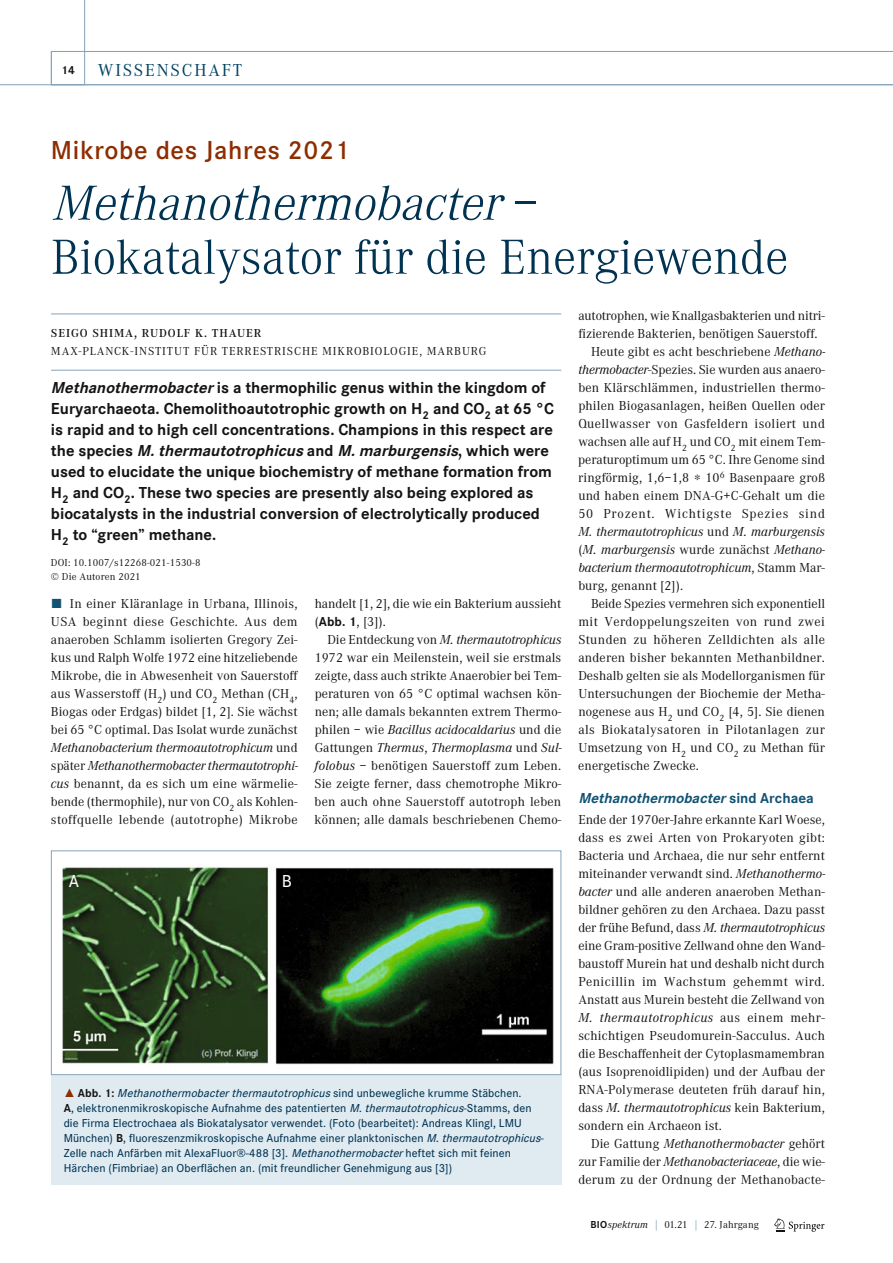
<style>
.page{position:relative;width:893px;height:1263px;background:#fff}
.page>*{position:absolute;margin:0;border:0;box-sizing:border-box;transform-origin:0 0}
.t1{font:300 51px/54px "Corporate A";color:#003252}
.t2{font:600 27px "Corporate S";letter-spacing:.02em;color:#8d2d00}
.t3{font:18px "Corporate A";letter-spacing:.1em;color:#004264}
.t4{font:500 18px "Corporate S";color:#fff}
.t5{font:700 16.5px/21px "Corporate S";color:#131413}
.t6{font:italic 700 15px "Corporate S";color:#115273}
.t7{font:13.5px/18px "Corporate A";letter-spacing:.01em;color:#131413;text-align:justify}
.t8{font:13.5px "Corporate A";letter-spacing:.03em;color:#131413}
.t9{font:italic 13.5px "Corporate A";letter-spacing:.005em;color:#131413}
.t10{font:13.5px "Corporate A";letter-spacing:-.01em;color:#131413}
.t11{font:13.5px "Corporate A";letter-spacing:.06em;color:#131413}
.t12{font:500 12px/15px "Corporate S";letter-spacing:.005em;color:#003252}
.t13{font:12px "Corporate A";letter-spacing:.075em;color:#131413}
.t14{font:600 12px "Corporate A";letter-spacing:.075em;color:#131413}
.t15{font:700 12px "Corporate S";color:#131413}
.t16{font:10.5px/13.5px "Corporate A";letter-spacing:.015em;color:#131413}
.s1{font-style:italic}
.s2{font-family:"The Sans Expert";color:#115273}
.s3{font-family:"Corporate S";font-weight:700}
.s4{font-family:"The Sans Expert";font-weight:400;color:#8d2d00}
.s5{font-weight:700;color:#131413}
.s6{font-style:normal}
.s7{color:#658ba6}
</style>
<div class="page">
<svg style="left:774px;top:1218px;width:50px;height:14px"></svg>
<hr style="left:51px;top:314px;width:510px;height:1px;background:#84a2ba">
<hr style="left:51px;top:370px;width:510px;height:1px;background:#84a2ba">
<div style="left:51px;top:1075px;width:510px;height:109px;background:#dfebf1"></div>
<img style="left:62px;top:867px;width:492px;height:198px">
<div style="left:51px;top:850px;width:510px;height:225px;border:1px solid #84a2ba"></div>
<svg style="left:0;top:0;width:85px;height:85px"></svg>
<div style="left:51px;top:51px;width:842px;height:34px;border:1px solid #84a2ba"></div>
<p class="t15" style="left:61px;top:66px;width:15px">14</p>
<h3 class="t3" style="left:98px;top:63px;width:146px">WISSENSCHAFT</h3>
<h2 class="t2" style="left:51px;top:141px;width:300px">Mikrobe des Jahres 2021</h2>
<h1 class="t1" style="left:51px;top:181px;width:739px"><span class="s1">Methanothermobacter</span>–<br>Biokatalysator für die Energiewende</h1>
<p class="t14" style="left:51px;top:329px;width:212px">SEIGO SHIMA, RUDOLF K. THAUER</p>
<p class="t13" style="left:51px;top:347px;width:437px">MAX-PLANCK-INSTITUT FÜR TERRESTRISCHE MIKROBIOLOGIE, MARBURG</p>
<p class="t5" style="left:51px;top:378px;width:505px"><span class="s1">Methanothermobacter</span>is a thermophilic genus within the kingdom of Euryarchaeota. Chemolithoautotrophic growth on H<sub>2</sub> and CO<sub>2</sub> at 65 °C is rapid and to high cell concentrations. Champions in this respect are t h e s p e c i e s <span class="s1">M.thermautotrophicus</span> a n d <span class="s1">M.marburgensis</span>, w h i c h w e r e used to elucidate the unique biochemistry of methane formation from H<sub>2</sub> and CO<sub>2</sub>. These two species are presently also being explored as biocatalysts in the industrial conversion of electrolytically produced H<sub>2</sub> to “green” methane.</p>
<p class="t16" style="left:51px;top:557px;width:151px">DOI: 10.1007/s12268-021-1530-8 © Die Autoren 2021</p>
<p class="t7" style="left:51px;top:596px;width:248px"><span class="s2">ó</span> In einer Kläranlage in Urbana, Illinois, USA beginnt diese Geschichte. Aus dem anaeroben Schlamm isolierten Gregory Zei&shy;kus und Ralph Wolfe 1972 eine hitzeliebende Mikrobe, die in Abwesenheit von Sauerstoff aus Wasserstoff (H<sub>2</sub>) und CO<sub>2</sub> Methan (CH<sub>4</sub>, Biogas oder Erdgas) bildet [1, 2]. Sie wächst bei 65 °C optimal. Das Isolat wurde zunächst <span class="s1">Methanobacterium thermoautotrophicum</span> und später <span class="s1">Methanothermobacter thermautotrophi&shy;cus</span> benannt, da es sich um eine wärmelie&shy;bende (thermophile), nur von CO<sub>2</sub> als Kohlen&shy;stoffquelle lebende (autotrophe) Mikrobe</p>
<p class="t7" style="left:315px;top:596px;width:248px">handelt [1, 2], die wie ein Bakterium aussieht (<span class="s3">Abb. 1</span>, [3]).</p>
<p class="t7" style="left:315px;top:632px;width:248px;text-indent:13px">Die Entdeckung von <span class="s1">M. thermautotrophicus </span>1972 war ein Meilenstein, weil sie erstmals zeigte, dass auch strikte Anaerobier bei Tem&shy;peraturen von 65 °C optimal wachsen kön&shy;nen; alle damals bekannten extrem Thermo&shy;philen – wie <span class="s1">Bacillus acidocaldarius</span> und die Gattungen <span class="s1">Thermus</span>, <span class="s1">Thermoplasma</span> und <span class="s1">Sul&shy;folobus</span> – benötigen Sauerstoff zum Leben.<br>Sie zeigte ferner, dass chemotrophe Mikro&shy;ben auch ohne Sauerstoff autotroph leben können; alle damals beschriebenen Chemo-</p>
<h3 class="t4" style="left:69px;top:875px;width:12px">A</h3>
<h3 class="t4" style="left:282px;top:875px;width:12px">B</h3>
<p class="t12" style="left:64px;top:1086px;width:481px"><span class="s4">˚</span> <span class="s5">A b b . 1 :</span> <span class="s1">Methanothermobacterthermautotrophicus</span> s i n d u n b e w e g l i c h e k r u m m e S t ä b c h e n .<br><span class="s5">A</span>, elektronenmikroskopische Aufnahme des patentierten <span class="s1">M.thermautotrophicus</span>-Stamms, den die Firma Electrochaea als Biokatalysator verwendet. (Foto (bearbeitet): Andreas Klingl, LMU München) <span class="s5">B</span>, fluoreszenzmikroskopische Aufnahme einer planktonischen <span class="s1">M.thermautotrophicus</span>-Zelle nach Anfärben mit AlexaFluor®-488 [3]. <span class="s1">Methanothermobacter</span>heftet sich mit feinen Härchen (Fimbriae) an Oberflächen an. (mit freundlicher Genehmigung aus [3])</p>
<p class="t10" style="left:578px;top:311px;width:248px">autotrophen, wie Knallgasbakterien und nitri-</p>
<p class="t7" style="left:578px;top:326px;width:241px">fizierende Bakterien, benötigen Sauerstoff.</p>
<p class="t7" style="left:591px;top:344px;width:236px">Heute gibt es acht beschriebene <span class="s1">Methano-</span></p>
<p class="t7" style="left:578px;top:362px;width:248px"><span class="s1">thermobacter</span>-Spezies. Sie wurden aus anaero-</p>
<p class="t7" style="left:578px;top:380px;width:248px">ben Klärschlämmen, industriellen thermo-</p>
<p class="t7" style="left:578px;top:398px;width:248px">philen Biogasanlagen, heißen Quellen oder</p>
<p class="t8" style="left:578px;top:419px;width:248px">Quellwasser von Gasfeldern isoliert und</p>
<p class="t7" style="left:578px;top:434px;width:248px">wachsen alle auf H<sub>2</sub> und CO<sub>2</sub> mit einem Tem-</p>
<p class="t7" style="left:578px;top:452px;width:248px">peraturoptimum um 65 °C. Ihre Genome sind</p>
<p class="t7" style="left:578px;top:470px;width:248px">ringförmig, 1,6–1,8 ∗ 10<sup>6</sup> Basenpaare groß</p>
<p class="t7" style="left:578px;top:488px;width:248px">und haben einem DNA-G+C-Gehalt um die</p>
<p class="t11" style="left:578px;top:509px;width:248px">50 Prozent. Wichtigste Spezies sind</p>
<p class="t9" style="left:578px;top:527px;width:248px">M. therma uto trophicus <span class="s6">und</span> M. marburgensis</p>
<p class="t9" style="left:578px;top:545px;width:248px"><span class="s6">(</span>M. marburgensis <span class="s6">wurde zunächst</span> Methano-</p>
<p class="t9" style="left:578px;top:563px;width:248px">bacterium thermoautotrophicum<span class="s6">, Stamm Mar-</span></p>
<p class="t7" style="left:578px;top:578px;width:106px">burg, genannt [2]).</p>
<p class="t7" style="left:591px;top:596px;width:235px">Beide Spezies vermehren sich exponentiell</p>
<p class="t8" style="left:578px;top:617px;width:248px">mit Verdoppelungszeiten von rund zwei</p>
<p class="t8" style="left:578px;top:635px;width:248px">Stunden zu höheren Zelldichten als alle</p>
<p class="t7" style="left:578px;top:650px;width:248px">anderen bisher bekannten Methanbildner.</p>
<p class="t7" style="left:578px;top:668px;width:248px">Deshalb gelten sie als Modellorganismen für</p>
<p class="t7" style="left:578px;top:686px;width:248px">Untersuchungen der Biochemie der Metha-</p>
<p class="t7" style="left:578px;top:704px;width:248px">nogenese aus H<sub>2</sub> und CO<sub>2</sub> [4, 5]. Sie dienen</p>
<p class="t8" style="left:578px;top:725px;width:248px">als Biokatalysatoren in Pilotanlagen zur</p>
<p class="t7" style="left:578px;top:740px;width:248px">Umsetzung von H<sub>2</sub> und CO<sub>2</sub> zu Methan für</p>
<p class="t7" style="left:578px;top:758px;width:122px">energetische Zwecke.</p>
<p class="t6" style="left:578px;top:793px;width:237px">Methanothermobacter<span class="s6">s i n d A r c h a e a</span></p>
<p class="t7" style="left:578px;top:812px;width:248px">Ende der 1970er-Jahre erkannte Karl Woese, dass es zwei Arten von Prokaryoten gibt:<br>Bacte ria und Archaea, die nur sehr entfernt miteinander verwandt sind. <span class="s1">Methanothermo&shy;bacter</span> und alle anderen anaeroben Methan&shy;bildner gehören zu den Archaea. Dazu passt der frühe Befund, dass <span class="s1">M. thermautotrophicus </span>eine Gram-positive Zellwand ohne den Wand&shy;baustoff Murein hat und deshalb nicht durch Penicillin im Wachstum gehemmt wird.<br>Anstatt aus Murein besteht die Zellwand von <span class="s1">M. thermautotrophicus</span> aus einem mehr&shy;schichtigen Pseudomurein-Sacculus. Auch die Beschaffenheit der Cytoplasmamembran (aus Isoprenoidlipiden) und der Aufbau der RNA-Polymerase deuteten früh darauf hin, dass <span class="s1">M. thermautotrophicus</span> kein Bakterium, sondern ein Archaeon ist.</p>
<p class="t7" style="left:578px;top:1136px;width:248px;text-indent:13px">Die Gattung <span class="s1">Methanothermobacter</span> gehört zur Familie der <span class="s1">Methanobacteriaceae</span>, die wie&shy;derum zu der Ordnung der Methanobacte-</p>
<p class="t16" style="left:591px;top:1219px;width:170px"><span class="s3">BIO</span><span class="s1">spektrum</span> <span class="s7">|</span> 01.21 <span class="s7">|</span> 27. Jahrgang</p>
</div>
